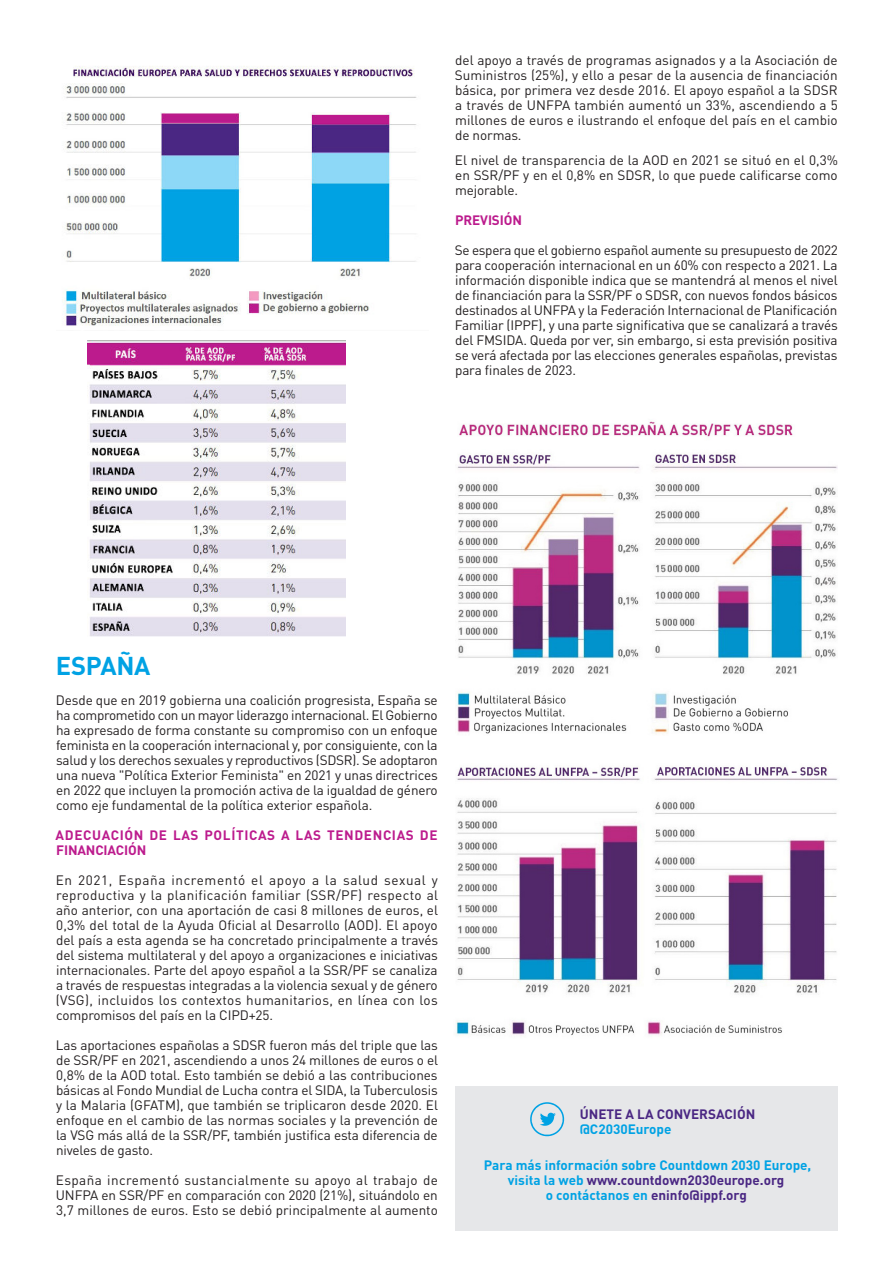
<style>
.page{position:relative;width:893px;height:1263px;background:#fff}
.page>*{position:absolute;margin:0;border:0;box-sizing:border-box;transform-origin:0 0}
.t1{font:700 25.5px "DIN Pro";letter-spacing:-.01em;color:#00a2e4}
.t2{font:13.5px/15px "DIN Pro";letter-spacing:-.01em;color:#231f20;text-align:justify}
.t3{font:700 13.5px/15px "DIN Pro";color:#00a2e4;text-align:center}
.t4{font:700 13.5px/15px "DIN Pro";letter-spacing:.045em;color:#bc1b8d}
.t5{font:700 13.5px "DIN Pro";color:#4a2783}
.t6{font:700 13.5px "DIN Pro";letter-spacing:-.01em;color:#bc1b8d}
.s1{color:#4a2783}
</style>
<div class="page">
<div style="left:455px;top:1086px;width:383px;height:145px;background:#e6e7e9"></div>
<svg style="left:530px;top:1102px;width:35px;height:35px"></svg>
<img style="left:63px;top:66px;width:354px;height:260px">
<img style="left:88px;top:340px;width:257px;height:296px">
<img style="left:457px;top:421px;width:381px;height:313px">
<img style="left:455px;top:767px;width:383px;height:269px">
<p class="t2" style="left:455px;top:53px;width:384px">del apoyo a través de programas asignados y a la Asociación de Suministros (25%), y ello a pesar de la ausencia de financiación básica, por primera vez desde 2016. El apoyo español a la SDSR a través de UNFPA también aumentó un 33%, ascendiendo a 5 millones de euros e ilustrando el enfoque del país en el cambio de normas.</p>
<p class="t2" style="left:455px;top:154px;width:385px">El nivel de transparencia de la AOD en 2021 se situó en el 0,3% en SSR/PF y en el 0,8% en SDSR, lo que puede calificarse como mejorable.</p>
<p class="t6" style="left:455px;top:212px;width:68px">PREVISIÓN</p>
<p class="t2" style="left:455px;top:244px;width:384px">Se espera que el gobierno español aumente su presupuesto de 2022 para cooperación internacional en un 60% con respecto a 2021. La información disponible indica que se mantendrá al menos el nivel de financiación para la SSR/PF o SDSR, con nuevos fondos básicos destinados al UNFPA y la Federación Internacional de Planificación Familiar (IPPF), y una parte significativa que se canalizará a través del FMSIDA. Queda por ver, sin embargo, si esta previsión positiva se verá afectada por las elecciones generales españolas, previstas para finales de 2023.</p>
<h1 class="t1" style="left:56px;top:651px;width:96px">ESPAÑA</h1>
<p class="t2" style="left:56px;top:694px;width:383px">Desde que en 2019 gobierna una coalición progresista, España se ha comprometido con un mayor liderazgo internacional. El Gobierno ha expresado de forma constante su compromiso con un enfoque feminista en la cooperación internacional y, por consiguiente, con la salud y los derechos sexuales y reproductivos (SDSR). Se adoptaron una nueva "Política Exterior Feminista" en 2021 y unas directrices en 2022 que incluyen la promoción activa de la igualdad de género como eje fundamental de la política exterior española.</p>
<p class="t4" style="left:56px;top:827px;width:383px">ADECUACIÓN DE LAS POLÍTICAS A LAS TENDENCIAS DE<br>FINANCIACIÓN</p>
<p class="t2" style="left:56px;top:874px;width:384px">En 2021, España incrementó el apoyo a la salud sexual y reproductiva y la planificación familiar (SSR/PF) respecto al año anterior, con una aportación de casi 8 millones de euros, el 0,3% del total de la Ayuda Oficial al Desarrollo (AOD). El apoyo del país a esta agenda se ha concretado principalmente a través del sistema multilateral y del apoyo a organizaciones e iniciativas internacionales. Parte del apoyo español a la SSR/PF se canaliza a través de respuestas integradas a la violencia sexual y de género (VSG), incluidos los contextos humanitarios, en línea con los compromisos del país en la CIPD+25.</p>
<p class="t2" style="left:56px;top:1039px;width:384px">Las aportaciones españolas a SDSR fueron más del triple que las de SSR/PF en 2021, ascendiendo a unos 24 millones de euros o el 0,8% de la AOD total. Esto también se debió a las contribuciones básicas al Fondo Mundial de Lucha contra el SIDA, la Tuberculosis y la Malaria (GFATM), que también se triplicaron desde 2020. El enfoque en el cambio de las normas sociales y la prevención de la VSG más allá de la SSR/PF, también justifica esta diferencia de niveles de gasto.</p>
<p class="t2" style="left:56px;top:1174px;width:384px">España incrementó sustancialmente su apoyo al trabajo de UNFPA en SSR/PF en comparación con 2020 (21%), situándolo en 3,7 millones de euros. Esto se debió principalmente al aumento</p>
<p class="t5" style="left:580px;top:1106px;width:177px">ÚNETE A LA CONVERSACIÓN</p>
<p class="t3" style="left:580px;top:1121px;width:93px">@C2030Europe</p>
<p class="t3" style="left:484px;top:1157px;width:329px">Para más información sobre Countdown 2030 Europe, visita la web <span class="s1">www.countdown2030europe.org<br></span>o contáctanos en <span class="s1">eninfo@ippf.org</span></p>
</div>
